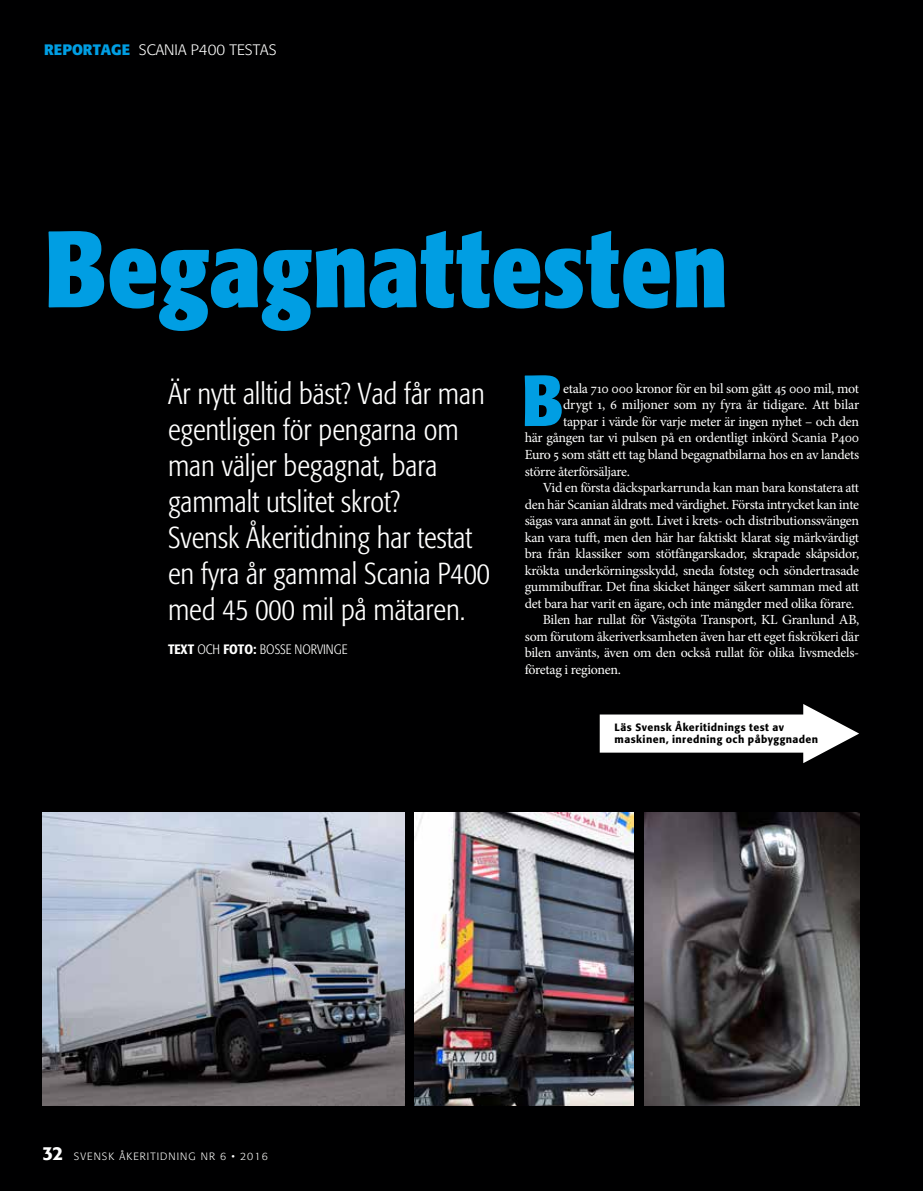
<style>
.page{position:relative;width:923px;height:1191px;background:#000001}
.page>*{position:absolute;margin:0;border:0;box-sizing:border-box;transform-origin:0 0}
.t1{font:700 107.25px "Formata OT Condenced";color:#009ee3}
.t2{font:700 71.25px "Formata OT Condenced";color:#009ee3}
.t3{font:300 30px/36px "Formata OT Condenced";color:#fff}
.t4{font:300 15px "Formata OT";color:#fff}
.t5{font:13.95px "Minion Pro";letter-spacing:-.02em;color:#fff}
.t6{font:300 13.5px "Formata OT Condenced";color:#fff}
.t7{font:500 10.5px/12px "Formata OT";letter-spacing:.04em;color:#000001}
.t8{font:300 10.5px "Formata OT";letter-spacing:.1em;color:#fff}
.s1{font-weight:700;color:#009ee3}
.s2{font-weight:500}
.s3{font-weight:500;font-size:18.75px}
</style>
<div class="page">
<hr style="left:922px;top:43px;width:1px;height:1056px;background:#e3e3e3">
<img style="left:644px;top:812px;width:215px;height:294px">
<img style="left:414px;top:812px;width:219px;height:294px">
<img style="left:43px;top:812px;width:361px;height:294px">
<svg style="left:600px;top:704px;width:259px;height:59px"></svg>
<div style="left:614px;top:723px;width:216px;height:25px;background:#fff"></div>
<p class="t4" style="left:44px;top:40px;width:234px"><span class="s1">REPORTAGE</span> SCANIA P400 TESTAS</p>
<h1 class="t1" style="left:45px;top:203px;width:685px">Begagnattesten</h1>
<h3 class="t3" style="left:168px;top:376px;width:323px">Är nytt alltid bäst? Vad får man egentligen för pengarna om man väljer begagnat, bara gammalt utslitet skrot?<br>Svensk Åkeritidning har testat en fyra år gammal Scania P400 med 45 000 mil på mätaren.</h3>
<p class="t6" style="left:168px;top:641px;width:181px"><span class="s2">TEXT</span> OCH <span class="s2">FOTO:</span> BOSSE NORVINGE</p>
<h2 class="t2" style="left:522px;top:356px;width:43px">B</h2>
<p class="t5" style="left:563px;top:379px;width:298px">etala 710 000 kronor för en bil som gått 45 000 mil, mot</p>
<p class="t5" style="left:563px;top:396px;width:298px">drygt 1, 6 miljoner som ny fyra år tidigare. Att bilar</p>
<p class="t5" style="left:563px;top:412px;width:298px">tappar i värde för varje meter är ingen nyhet – och den</p>
<p class="t5" style="left:525px;top:429px;width:336px">här gången tar vi pulsen på en ordentligt inkörd Scania P400</p>
<p class="t5" style="left:525px;top:445px;width:336px">Euro 5 som stått ett tag bland begagnatbilarna hos en av landets</p>
<p class="t5" style="left:525px;top:462px;width:107px">större återförsäljare.</p>
<p class="t5" style="left:543px;top:478px;width:318px">Vid en första däcksparkarrunda kan man bara konstatera att</p>
<p class="t5" style="left:525px;top:495px;width:336px">den här Scanian åldrats med värdighet. Första intrycket kan inte</p>
<p class="t5" style="left:525px;top:511px;width:336px">sägas vara annat än gott. Livet i krets- och distributionssvängen</p>
<p class="t5" style="left:525px;top:528px;width:336px">kan vara tufft, men den här har faktiskt klarat sig märkvärdigt</p>
<p class="t5" style="left:525px;top:544px;width:336px">bra från klassiker som stötfångarskador, skrapade skåpsidor,</p>
<p class="t5" style="left:525px;top:561px;width:336px">krökta underkörningsskydd, sneda fotsteg och söndertrasade</p>
<p class="t5" style="left:525px;top:577px;width:336px">gummibuffrar. Det fina skicket hänger säkert samman med att</p>
<p class="t5" style="left:525px;top:594px;width:331px">det bara har varit en ägare, och inte mängder med olika förare.</p>
<p class="t5" style="left:543px;top:610px;width:318px">Bilen har rullat för Västgöta Transport, KL Granlund AB,</p>
<p class="t5" style="left:525px;top:627px;width:336px">som förutom åkeriverksamheten även har ett eget fiskrökeri där</p>
<p class="t5" style="left:525px;top:643px;width:334px">bilen använts, även om den också rullat för olika livsmedels-</p>
<p class="t5" style="left:525px;top:660px;width:98px">företag i regionen.</p>
<p class="t7" style="left:614px;top:721px;width:205px">Läs Svensk Åkeritidnings test av maskinen, inredning och påbyggnaden</p>
<p class="t8" style="left:43px;top:1150px;width:227px"><span class="s3">32</span> SVENSK ÅKERITIDNING NR 6 • 2016</p>
</div>
